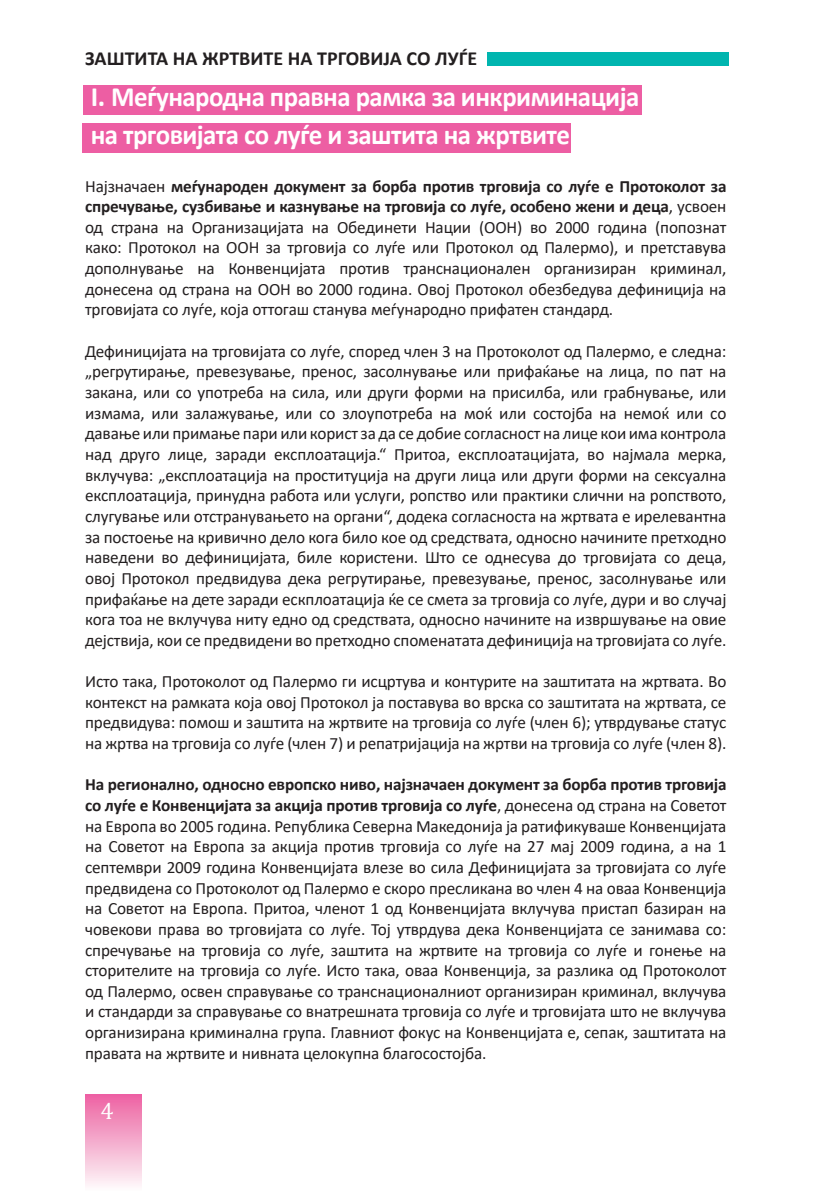
<style>
.page{position:relative;width:840px;height:1191px;background:#fff}
.page>*{position:absolute;margin:0;border:0;box-sizing:border-box;transform-origin:0 0}
.t1{font:700 28px/38.4px "Calibri";letter-spacing:-.02em;color:#fff}
.t2{font:24px "Cambria";color:#fff}
.t3{font:700 20px "Calibri";color:#231f20}
.t4{font:17.2px/20.6px "Calibri";letter-spacing:-.01em;color:#231f20;text-align:justify}
.s1{font-weight:700}
</style>
<div class="page">
<div style="left:85px;top:1094px;width:57px;height:97px;background:linear-gradient(to bottom,#ed61a1,#fdfcfc)"></div>
<div style="left:486px;top:52px;width:242px;height:13px;background:#00b5af"></div>
<div style="left:83px;top:85px;width:558px;height:30px;background:#ed5ea3"></div>
<div style="left:83px;top:123px;width:487px;height:29px;background:#ed5ea3"></div>
<p class="t3" style="left:85px;top:44px;width:393px">ЗАШТИТА НА ЖРТВИТЕ НА ТРГОВИЈА СО ЛУЃЕ</p>
<h1 class="t1" style="left:91px;top:77px;width:550px">I. Меѓународна правна рамка за инкриминација на трговијата со луѓе и заштита на жртвите</h1>
<p class="t4" style="left:85px;top:175px;width:642px">Најзначаен <span class="s1">меѓународен документ за борба против трговија со луѓе е Протоколот за спречување, сузбивање и казнување на трговија со луѓе, особено жени и деца</span>, усвоен од страна на Организацијата на Обединети Нации (ООН) во 2000 година (попознат како: Протокол на ООН за трговија со луѓе или Протокол од Палермо), и претставува дополнување на Конвенцијата против транснационален организиран криминал, донесена од страна на ООН во 2000 година. Овој Протокол обезбедува дефиниција на трговијата со луѓе, која оттогаш станува меѓународно прифатен стандард.</p>
<p class="t4" style="left:85px;top:340px;width:642px">Дефиницијата на трговијата со луѓе, според член 3 на Протоколот од Палермо, е следна: „регрутирање, превезување, пренос, засолнување или прифаќање на лица, по пат на закана, или со употреба на сила, или други форми на присилба, или грабнување, или измама, или залажување, или со злоупотреба на моќ или состојба на немоќ или со давање или примање пари или корист за да се добие согласност на лице кои има контрола над друго лице, заради експлоатација.“ Притоа, експлоатацијата, во најмала мерка, вклучува: „експлоатација на проституција на други лица или други форми на сексуална експлоатација, принудна работа или услуги, ропство или практики слични на ропството, слугување или отстранувањето на органи“, додека согласноста на жртвата е ирелевантна за постоење на кривично дело кога било кое од средствата, односно начините претходно наведени во дефиницијата, биле користени. Што се однесува до трговијата со деца, овој Протокол предвидува дека регрутирање, превезување, пренос, засолнување или прифаќање на дете заради ескплоатација ќе се смета за трговија со луѓе, дури и во случај кога тоа не вклучува ниту едно од средствата, односно начините на извршување на овие дејствија, кои се предвидени во претходно споменатата дефиниција на трговијата со луѓе.</p>
<p class="t4" style="left:85px;top:670px;width:642px">Исто така, Протоколот од Палермо ги исцртува и контурите на заштитата на жртвата. Во контекст на рамката која овој Протокол ја поставува во врска со заштитата на жртвата, се предвидува: помош и заштита на жртвите на трговија со луѓе (член 6); утврдување статус на жртва на трговија со луѓе (член 7) и репатријација на жртви на трговија со луѓе (член 8).</p>
<p class="t4" style="left:85px;top:774px;width:642px"><span class="s1">На регионално, односно европско ниво, најзначаен документ за борба против трговија со луѓе е Конвенцијата за акција против трговија со луѓе</span>, донесена од страна на Советот на Европа во 2005 година. Република Северна Македонија ја ратификуваше Конвенцијата на Советот на Европа за акција против трговија со луѓе на 27 мај 2009 година, а на 1 септември 2009 година Конвенцијата влезе во сила Дефиницијата за трговијата со луѓе предвидена со Протоколот од Палермо е скоро пресликана во член 4 на оваа Конвенција на Советот на Европа. Притоа, членот 1 од Конвенцијата вклучува пристап базиран на човекови права во трговијата со луѓе. Тој утврдува дека Конвенцијата се занимава со: спречување на трговија со луѓе, заштита на жртвите на трговија со луѓе и гонење на сторителите на трговија со луѓе. Исто така, оваа Конвенција, за разлика од Протоколот од Палермо, освен справување со транснационалниот организиран криминал, вклучува и стандарди за справување со внатрешната трговија со луѓе и трговијата што не вклучува организирана криминална група. Главниот фокус на Конвенцијата е, сепак, заштитата на правата на жртвите и нивната целокупна благосостојба.</p>
<h2 class="t2" style="left:100px;top:1096px;width:15px">4</h2>
</div>
